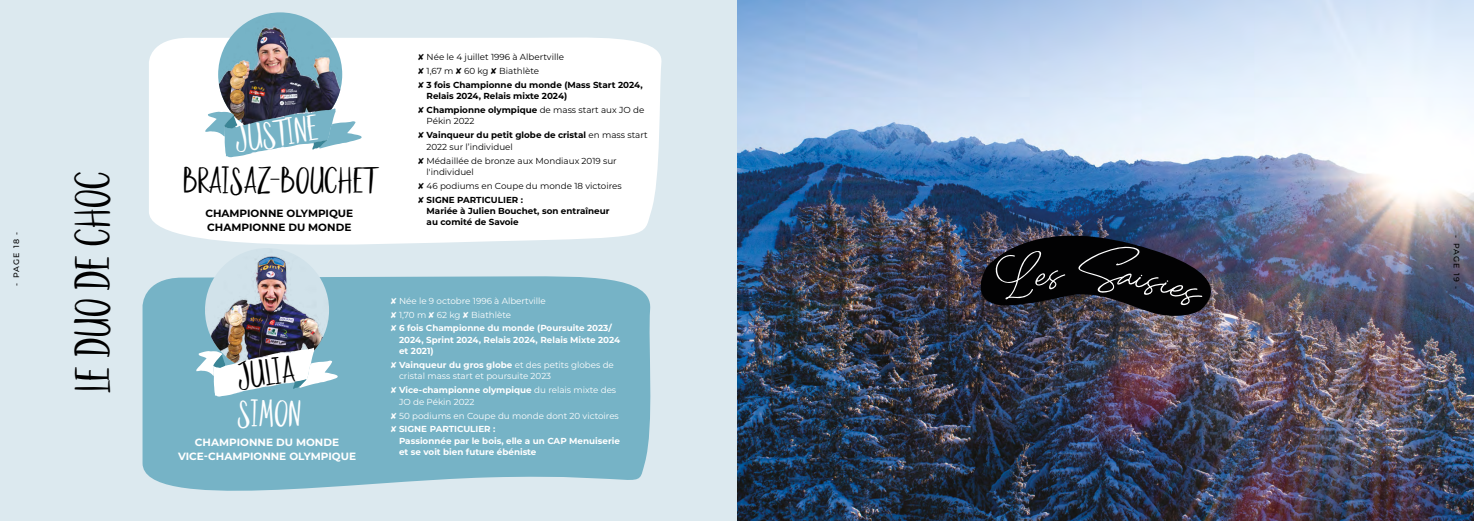
<style>
.page{position:relative;width:1474px;height:521px;background:#fff}
.page>*{position:absolute;margin:0;border:0;box-sizing:border-box;transform-origin:0 0}
.t1{font:39.38px "Goodies Alt 2";color:#000}
.t2{font:29.4px "Goodies Alt 2";color:#000}
.t3{font:29.4px "Goodies Alt 2";color:#fff}
.t4{font:700 10.5px/13.8px "Montserrat";color:#fff;text-align:center}
.t5{font:700 10.5px/13.8px "Montserrat";color:#000}
.t6{font:8.75px/13.8px "Montserrat";color:#fff}
.t7{font:8.75px/13.8px "Montserrat";color:#000}
.t8{font:700 8.75px/13.8px "Montserrat";color:#000}
.t9{font:700 8.75px/11.4px "Montserrat";color:#fff}
.t10{font:500 7.88px "Montserrat";letter-spacing:.135em;color:#000}
.s1{font-weight:700}
.s2{font-weight:400}
.s3{font-family:"Bilanesa"}
</style>
<div class="page">
<img style="left:737px;top:0;width:736px;height:521px">
<div style="left:0;top:0;width:737px;height:521px;background:#dce9ef"></div>
<div style="left:149px;top:36px;width:513px;height:209px;background:#fff"></div>
<img style="left:218px;top:12px;width:124px;height:124px;border-radius:62px">
<svg style="left:205px;top:108px;width:157px;height:49px;background:#9abcc8"></svg>
<div style="left:142px;top:276px;width:509px;height:215px;background:#76b3c6"></div>
<img style="left:205px;top:248px;width:124px;height:124px;border-radius:62px">
<svg style="left:196px;top:348px;width:142px;height:49px;background:#bcd2d9"></svg>
<img style="left:966px;top:216px;width:275px;height:105px">
<p class="t7" style="left:418px;top:50px;width:226px">✘ Née le 4 juillet 1996 à Albertville<br>✘ 1,67 m ✘ 60 kg ✘ Biathlète<br>✘ <span class="s1">3 fois Championne du monde (Mass Start 2024,</span></p>
<p class="t8" style="left:418px;top:89px;width:227px;text-indent:8px">Relais 2024, Relais mixte 2024)<br>✘ Championne olympique <span class="s2">de mass start aux JO de</span></p>
<p class="t8" style="left:418px;top:114px;width:231px;text-indent:8px"><span class="s2">Pékin 2022<br></span>✘ Vainqueur du petit globe de cristal <span class="s2">en mass start</span></p>
<p class="t7" style="left:418px;top:139px;width:200px;text-indent:8px">2022 sur l’individuel<br>✘ Médaillée de bronze aux Mondiaux 2019 sur</p>
<p class="t7" style="left:418px;top:165px;width:205px;text-indent:8px">l'individuel<br>✘ 46 podiums en Coupe du monde 18 victoires ✘ <span class="s1">SIGNE PARTICULIER :</span></p>
<p class="t8" style="left:426px;top:205px;width:184px;line-height:11.4px">Mariée à Julien Bouchet, son entraîneur au comité de Savoie</p>
<h2 class="t3" style="left:233px;top:123px;width:86px;rotate:-8deg">JUSTINE</h2>
<h2 class="t2" style="left:184px;top:165px;width:194px">BRAISAZ<span class="s3">-</span>BOUCHET</h2>
<p class="t5" style="left:205px;top:206px;width:149px">CHAMPIONNE OLYMPIQUE<br>CHAMPIONNE DU MONDE</p>
<h1 class="t1" style="left:71px;top:392px;width:225px;rotate:-90deg">LE DUO DE CHOC</h1>
<p class="t10" style="left:11px;top:286px;width:55px;rotate:-90deg">- PAGE 18 -</p>
<p class="t10" style="left:1462px;top:235px;width:55px;rotate:90deg">- PAGE 19 -</p>
<p class="t6" style="left:391px;top:293px;width:223px">✘ Née le 9 octobre 1996 à Albertville<br>✘ 1,70 m ✘ 62 kg ✘ Biathlète<br>✘ <span class="s1">6 fois Championne du monde (Poursuite 2023/</span></p>
<p class="t9" style="left:399px;top:334px;width:223px">2024, Sprint 2024, Relais 2024, Relais Mixte 2024 et 2021)</p>
<p class="t6" style="left:399px;top:359px;width:216px;line-height:11.4px;text-indent:-8px">✘ <span class="s1">Vainqueur du gros globe</span> et des petits globes de cristal mass start et poursuite 2023</p>
<p class="t6" style="left:399px;top:384px;width:219px;line-height:11.4px;text-indent:-8px">✘ <span class="s1">Vice-championne olympique</span> du relais mixte des<br>JO de Pékin 2022</p>
<p class="t6" style="left:391px;top:408px;width:230px">✘ 50 podiums en Coupe du monde dont 20 victoires ✘ <span class="s1">SIGNE PARTICULIER :</span></p>
<p class="t9" style="left:399px;top:434px;width:222px">Passionnée par le bois, elle a un CAP Menuiserie et se voit bien future ébéniste</p>
<h2 class="t2" style="left:236px;top:361px;width:60px;rotate:-8deg">JULIA</h2>
<h2 class="t3" style="left:238px;top:398px;width:65px">SIMON</h2>
<p class="t4" style="left:178px;top:434px;width:179px">CHAMPIONNE DU MONDE<br>VICE-CHAMPIONNE OLYMPIQUE</p>
</div>
